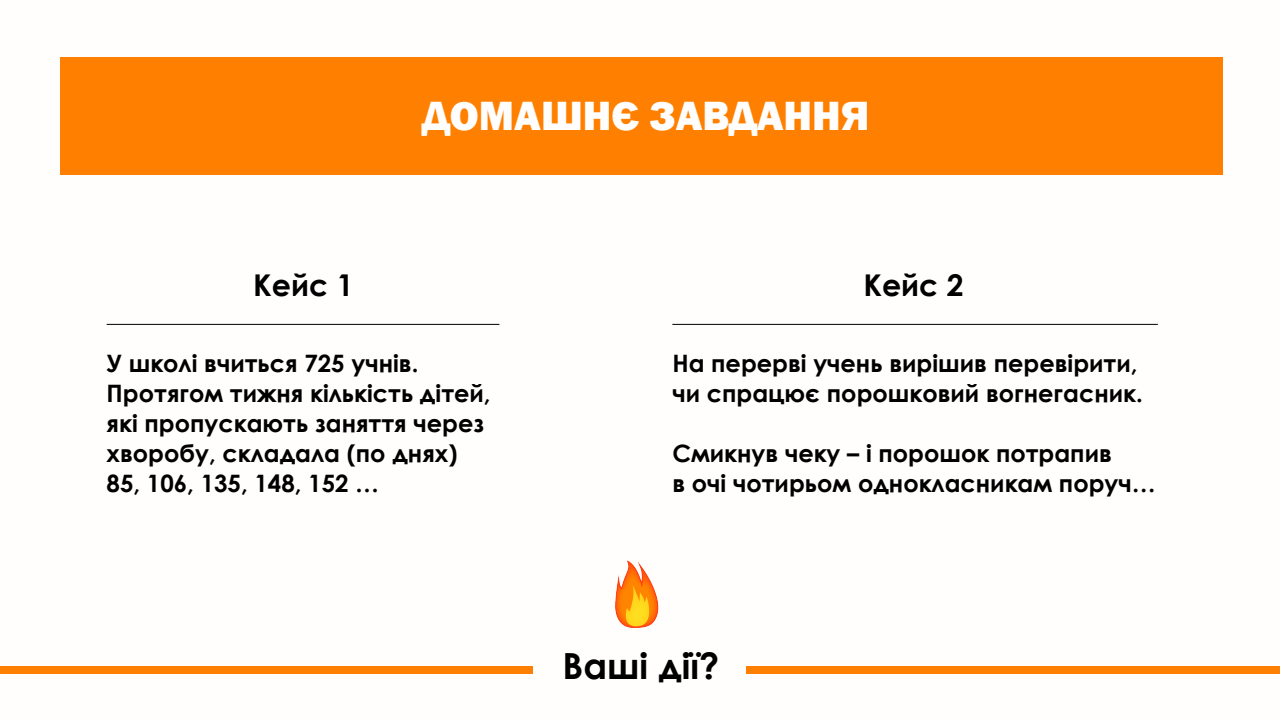
<style>
.page{position:relative;width:1280px;height:720px;background:#fff}
.page>*{position:absolute;margin:0;border:0;box-sizing:border-box;transform-origin:0 0}
.t1{font:800 42px "Franklin Gothic";color:#fffefd}
.t2{font:700 36px "Century Gothic";color:#000}
.t3{font:700 30px "Century Gothic";color:#000}
.t4{font:700 24px/30px "Century Gothic";color:#000}
</style>
<div class="page">
<div style="left:60px;top:57px;width:1162px;height:117px;background:#ff8000"></div>
<img style="left:615px;top:560px;width:44px;height:68px">
<div style="left:0;top:667px;width:533px;height:7px;background:#ff8000"></div>
<div style="left:746px;top:667px;width:534px;height:7px;background:#ff8000"></div>
<hr style="left:107px;top:324px;width:392px;height:1px;background:#000">
<hr style="left:672px;top:324px;width:486px;height:1px;background:#000">
<h1 class="t1" style="left:423px;top:89px;width:448px">ДОМАШНЄ ЗАВДАННЯ</h1>
<p class="t3" style="left:253px;top:263px;width:102px">Кейс 1</p>
<p class="t3" style="left:863px;top:263px;width:102px">Кейс 2</p>
<p class="t4" style="left:107px;top:347px;width:386px">У школі вчиться 725 учнів.<br>Протягом тижня кількість дітей, які пропускають заняття через хворобу, складала (по днях)<br>85, 106, 135, 148, 152 …</p>
<p class="t4" style="left:672px;top:347px;width:472px">На перерві учень вирішив перевірити, чи спрацює порошковий вогнегасник.</p>
<p class="t4" style="left:672px;top:437px;width:485px">Смикнув чеку – і порошок потрапив<br>в очі чотирьом однокласникам поруч…</p>
<h2 class="t2" style="left:563px;top:639px;width:158px">Ваші дії?</h2>
</div>
